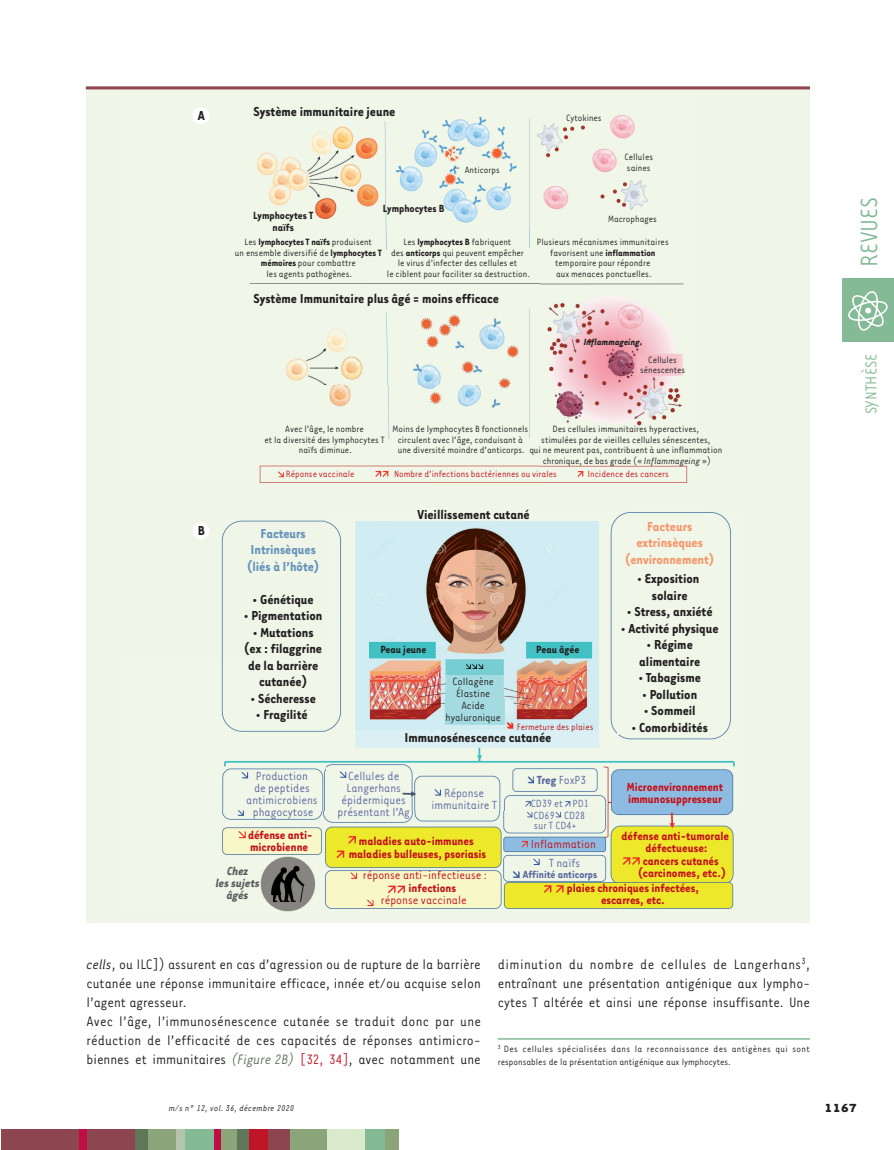
<style>
.page{position:relative;width:894px;height:1150px;background:#fff}
.page>*{position:absolute;margin:0;border:0;box-sizing:border-box;transform-origin:0 0}
.t1{font:27px "Tarzana Narrow";color:#84ba95}
.t2{font:18px "Tarzana Narrow";color:#84ba95}
.t3{font:15.75px/18.9px "Tarzana Narrow";color:#231f20}
.t4{font:700 15px/16.5px "Tarzana Narrow";color:#231f20;text-align:center}
.t5{font:700 15px/16.5px "Tarzana Narrow";color:#f7966b;text-align:center}
.t6{font:700 15px/16.5px "Tarzana Narrow";color:#6592ba;text-align:center}
.t7{font:700 13.5px/12px "Tarzana Narrow";color:#c4121a}
.t8{font:13.5px/12px "Tarzana Narrow";color:#5e689e;text-align:center}
.t9{font:13.5px "Tarzana Narrow";color:#c4121a}
.t10{font:italic 700 13.5px/12px "Tarzana Narrow";color:#57585a;text-align:center}
.t11{font:700 13.5px "Tarzana Wide";color:#231f20}
.t12{font:700 12px/12px "Tarzana Narrow";color:#231f20;text-align:center}
.t13{font:12px/12px "Tarzana Narrow";color:#231f20;text-align:center}
.t14{font:12px/11.7px "Tarzana Narrow";color:#5e689e}
.t15{font:700 12px "Tarzana Narrow";color:#5e689e}
.t16{font:10.5px/10.5px "Tarzana Narrow";color:#231f20;text-align:center}
.t17{font:10.5px/12.6px "Tarzana Narrow";letter-spacing:.03em;color:#231f20}
.t18{font:10.5px "Tarzana Narrow";color:#c4121a}
.t19{font:italic 700 10.5px "Tarzana Narrow";color:#231f20}
.t20{font:italic 9.75px "Tarzana Narrow";letter-spacing:.025em;color:#231f20}
.s1{font-weight:700}
.s2{font-style:italic}
.s3{font-style:italic;color:#5f7659}
.s4{color:#c11527}
</style>
<div class="page">
<div style="left:841px;top:278px;width:52px;height:64px;background:#84ba95"></div>
<svg style="left:848px;top:291px;width:39px;height:39px"></svg>
<div style="left:1px;top:1128px;width:134px;height:21px;background:#8d454f"></div>
<div style="left:236px;top:1128px;width:13px;height:21px;background:#5f7659"></div>
<div style="left:79px;top:1128px;width:8px;height:21px;background:#c10d45"></div>
<div style="left:135px;top:1128px;width:21px;height:21px;background:#5f7659"></div>
<div style="left:148px;top:1128px;width:30px;height:21px;background:#8ba479"></div>
<div style="left:176px;top:1128px;width:9px;height:21px;background:#b6c4ad"></div>
<div style="left:185px;top:1128px;width:29px;height:21px;background:#84ba95"></div>
<div style="left:218px;top:1128px;width:19px;height:21px;background:#8ba479"></div>
<div style="left:214px;top:1128px;width:6px;height:21px;background:#c10d45"></div>
<div style="left:249px;top:1128px;width:27px;height:21px;background:#c11527"></div>
<div style="left:288px;top:1128px;width:39px;height:21px;background:#8ba479"></div>
<div style="left:268px;top:1128px;width:21px;height:21px;background:#8d454f"></div>
<div style="left:327px;top:1128px;width:39px;height:21px;background:#daebcb"></div>
<div style="left:365px;top:1128px;width:21px;height:21px;background:#84ba95"></div>
<div style="left:385px;top:1128px;width:13px;height:21px;background:#8ba479"></div>
<div style="left:86px;top:86px;width:723px;height:837px;background:#eff6e8"></div>
<img style="left:197px;top:112px;width:491px;height:371px">
<img style="left:203px;top:512px;width:532px;height:399px">
<div style="left:192px;top:107px;width:17px;height:17px;background:#fff;border-radius:50%"></div>
<div style="left:192px;top:522px;width:17px;height:17px;background:#fff;border-radius:50%"></div>
<hr style="left:86px;top:86px;width:723px;height:3px;background:#8d454f">
<hr style="left:497px;top:1037px;width:312px;height:2px;background:#84ba95">
<h3 class="t4" style="left:198px;top:106px;width:9px">A</h3>
<h3 class="t4" style="left:253px;top:102px;width:143px">Système immunitaire jeune</h3>
<p class="t16" style="left:464px;top:164px;width:37px">Anticorps</p>
<p class="t16" style="left:565px;top:112px;width:37px">Cytokines</p>
<p class="t16" style="left:624px;top:151px;width:30px;text-align:left">Cellules saines</p>
<p class="t12" style="left:382px;top:202px;width:63px">Lymphocytes B</p>
<p class="t12" style="left:253px;top:208px;width:62px">Lymphocytes T naïfs</p>
<p class="t16" style="left:235px;top:236px;width:148px">Les <span class="s1">lymphocytes T naïfs</span> produisent<br>un ensemble diversifié de <span class="s1">lymphocytes T mémoires</span> pour combattre<br>les agents pathogènes.</p>
<p class="t16" style="left:607px;top:213px;width:50px">Macrophages</p>
<p class="t16" style="left:387px;top:236px;width:144px">Les <span class="s1">lymphocytes B</span> fabriquent<br>des <span class="s1">anticorps</span> qui peuvent empêcher<br>le virus d'infecter des cellules et<br>le ciblent pour faciliter sa destruction.</p>
<p class="t16" style="left:536px;top:236px;width:133px">Plusieurs mécanismes immunitaires favorisent une <span class="s1">inflammation </span>temporaire pour répondre<br>aux menaces ponctuelles.</p>
<h3 class="t4" style="left:253px;top:289px;width:247px">Système Immunitaire plus âgé = moins efficace</h3>
<p class="t19" style="left:583px;top:335px;width:57px">Inflammageing</p>
<p class="t16" style="left:639px;top:354px;width:47px">Cellules sénescentes</p>
<h3 class="t4" style="left:198px;top:521px;width:9px">B</h3>
<p class="t16" style="left:264px;top:423px;width:121px">Avec l’âge, le nombre<br>et la diversité des lymphocytes T naïfs diminue.</p>
<p class="t16" style="left:397px;top:423px;width:326px;text-align:left;text-indent:-5px">Moins de lymphocytes B fonctionnels<br>circulent avec l’âge, conduisant à<br>une diversité moindre d’anticorps. qui ne meurent pas, contribuent à une inflammation</p>
<p class="t16" style="left:541px;top:423px;width:170px">Des cellules immunitaires hyperactives, stimulées par de vieilles cellules sénescentes,</p>
<p class="t16" style="left:542px;top:455px;width:170px">chronique, de bas grade (« <span class="s2">Inflammageing</span> »)</p>
<p class="t18" style="left:286px;top:467px;width:70px">Réponse vaccinale</p>
<p class="t18" style="left:394px;top:467px;width:164px">Nombre d’infections bactériennes ou virales</p>
<p class="t18" style="left:587px;top:467px;width:83px">Incidence des cancers</p>
<h3 class="t4" style="left:417px;top:505px;width:114px">Vieillissement cutané</h3>
<h3 class="t6" style="left:247px;top:524px;width:74px">Facteurs<br>Intrinsèques (liés à l’hôte)</h3>
<h3 class="t4" style="left:252px;top:590px;width:63px">• Génétique</h3>
<h3 class="t4" style="left:244px;top:606px;width:80px">• Pigmentation</h3>
<h3 class="t4" style="left:244px;top:623px;width:79px">• Mutations (ex : filaggrine de la barrière cutanée)</h3>
<h3 class="t4" style="left:250px;top:689px;width:67px">• Sécheresse</h3>
<h3 class="t4" style="left:256px;top:705px;width:53px">• Fragilité</h3>
<p class="t12" style="left:380px;top:642px;width:47px">Peau jeune</p>
<p class="t12" style="left:536px;top:642px;width:44px">Peau âgée</p>
<p class="t13" style="left:445px;top:675px;width:57px">Collagène<br>Élastine<br>Acide hyaluronique</p>
<p class="t18" style="left:516px;top:720px;width:78px">Fermeture des plaies</p>
<h3 class="t4" style="left:404px;top:728px;width:148px">Immunosénescence cutanée</h3>
<h3 class="t5" style="left:624px;top:517px;width:91px">Facteurs extrinsèques (environnement)</h3>
<h3 class="t4" style="left:637px;top:569px;width:64px">• Exposition solaire</h3>
<h3 class="t4" style="left:626px;top:602px;width:87px">• Stress, anxiété</h3>
<h3 class="t4" style="left:620px;top:619px;width:99px">• Activité physique</h3>
<h3 class="t4" style="left:639px;top:635px;width:62px">• Régime alimentaire</h3>
<h3 class="t4" style="left:638px;top:668px;width:64px">• Tabagisme</h3>
<h3 class="t4" style="left:642px;top:685px;width:56px">• Pollution</h3>
<h3 class="t4" style="left:643px;top:701px;width:53px">• Sommeil</h3>
<h3 class="t4" style="left:631px;top:718px;width:78px">• Comorbidités</h3>
<p class="t8" style="left:246px;top:768px;width:73px">Production<br>de peptides antimicrobiens phagocytose</p>
<p class="t8" style="left:337px;top:768px;width:74px">Cellules de<br>Langerhans épidermiques présentant l’Ag</p>
<p class="t8" style="left:431px;top:786px;width:67px">Réponse immunitaire T</p>
<p class="t7" style="left:248px;top:828px;width:66px">défense anti&shy;microbienne</p>
<p class="t10" style="left:216px;top:863px;width:45px">Chez<br>les sujets âgés</p>
<p class="t7" style="left:348px;top:833px;width:139px;line-height:13.5px;text-align:center">maladies auto-immunes maladies bulleuses, psoriasis</p>
<p class="t9" style="left:363px;top:866px;width:126px">réponse anti-infectieuse :</p>
<p class="t7" style="left:408px;top:881px;width:49px">infections</p>
<p class="t9" style="left:381px;top:892px;width:87px">réponse vaccinale</p>
<p class="t8" style="left:536px;top:773px;width:51px"><span class="s1">Treg</span> FoxP3</p>
<p class="t7" style="left:626px;top:780px;width:98px">Microenvironnement immunosuppresseur</p>
<p class="t14" style="left:530px;top:796px;width:59px">CD39 et PD1<br>CD69 CD28</p>
<p class="t14" style="left:533px;top:819px;width:44px">sur T CD4+</p>
<p class="t9" style="left:530px;top:835px;width:67px">Inflammation</p>
<p class="t8" style="left:549px;top:855px;width:33px">T naïfs</p>
<p class="t15" style="left:522px;top:866px;width:76px">Affinité anticorps</p>
<p class="t7" style="left:621px;top:829px;width:109px">défense anti-tumorale</p>
<p class="t7" style="left:645px;top:841px;width:64px">défectueuse:</p>
<p class="t7" style="left:642px;top:853px;width:77px">cancers cutanés</p>
<p class="t7" style="left:638px;top:865px;width:89px">(carcinomes, etc.)</p>
<p class="t7" style="left:566px;top:881px;width:134px;text-align:center">plaies chroniques infectées, escarres, etc.</p>
<p class="t3" style="left:86px;top:954px;width:396px"><span class="s2">cells</span>, ou ILC]) assurent en cas d’agression ou de rupture de la barrière cutanée une réponse immunitaire efficace, innée et/ou acquise selon l’agent agresseur.<br>Avec l’âge, l’immunosénescence cutanée se traduit donc par une réduction de l’efficacité de ces capacités de réponses antimicro&shy;biennes et immunitaires <span class="s3">(Figure 2B)</span> <span class="s4">[32, 34]</span>, avec notamment une</p>
<h3 class="t3" style="left:497px;top:954px;width:313px;text-align:justify">diminution du nombre de cellules de Langerhans<sup>3</sup>, entraînant une présentation antigénique aux lympho&shy;cytes T altérée et ainsi une réponse insuffisante. Une</h3>
<p class="t17" style="left:497px;top:1042px;width:313px"><sup>3</sup> Des cellules spécialisées dans la reconnaissance des antigènes qui sont responsables de la présentation antigénique aux lymphocytes.</p>
<h1 class="t1" style="left:852px;top:267px;width:71px;rotate:-90deg">REVUES</h1>
<h2 class="t2" style="left:860px;top:414px;width:62px;rotate:-90deg">SYNTHÈSE</h2>
<p class="t20" style="left:169px;top:1101px;width:127px">m/s n° 12, vol. 36, décembre 2020</p>
<p class="t11" style="left:824px;top:1098px;width:34px">1167</p>
</div>
